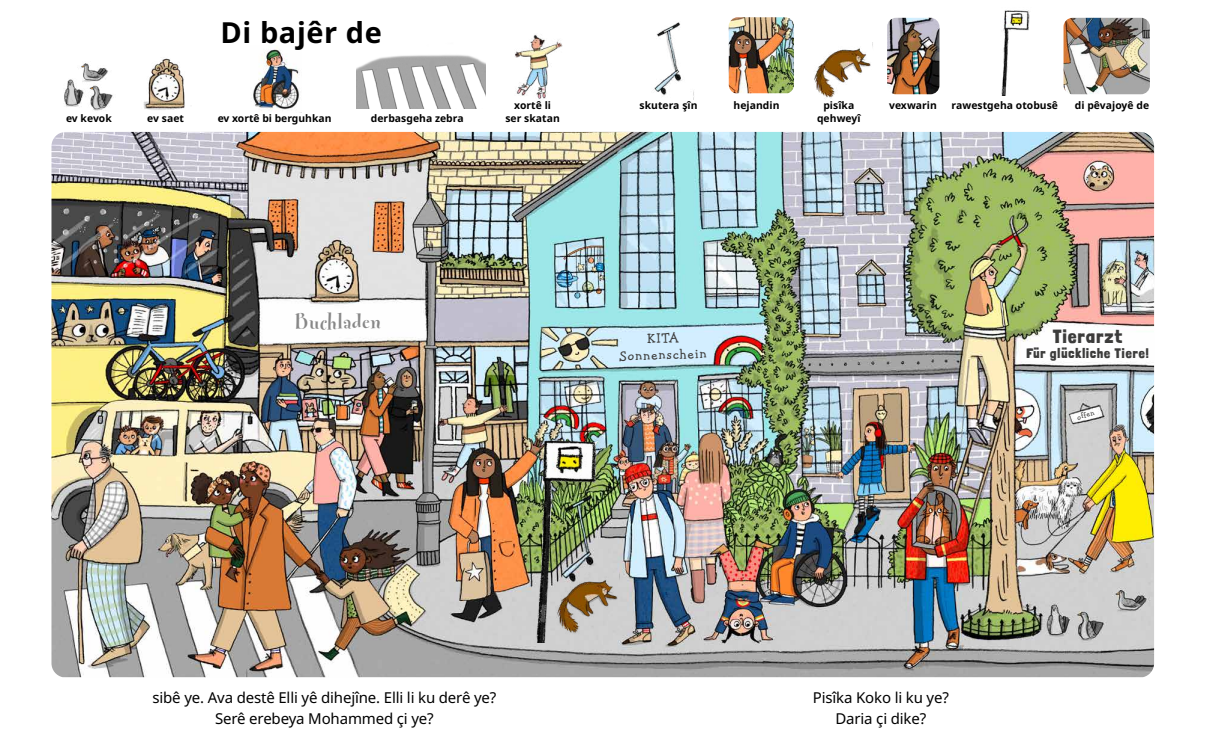
<style>
.page{position:relative;width:1205px;height:745px;background:#fff}
.page>*{position:absolute;margin:0;border:0;box-sizing:border-box;transform-origin:0 0}
.t1{font:700 28.88px "Noto Sans";letter-spacing:.02em;color:#000}
.t2{font:700 22.75px "Fontesque Display Pro";color:#878787}
.t3{font:900 18.62px "Londrina Solid";letter-spacing:.08em;color:#3c3c3b}
.t4{font:15px/20.6px "Noto Sans";letter-spacing:-.01em;color:#000;text-align:center}
.t5{font:14.5px/16.5px "Hank BT Infant";color:#3c3c3b;text-align:center}
.t6{font:900 13.38px "Londrina Solid";letter-spacing:.08em;color:#3c3c3b}
.t7{font:700 10.38px/13.4px "Noto Sans";letter-spacing:.005em;color:#000;text-align:center}
.t8{font:8.25px "Hank BT Infant";color:#3c3c3b}
</style>
<div class="page">
<img style="left:64px;top:79px;width:49px;height:32px">
<img style="left:74px;top:63px;width:39px;height:30px">
<img style="left:515px;top:35px;width:48px;height:64px">
<img style="left:1001px;top:10px;width:29px;height:85px">
<img style="left:143px;top:58px;width:42px;height:52px">
<img style="left:814px;top:42px;width:59px;height:57px">
<img style="left:653px;top:22px;width:41px;height:77px">
<img style="left:253px;top:47px;width:47px;height:63px">
<img style="left:357px;top:55px;width:128px;height:53px">
<img style="left:887px;top:18px;width:52px;height:76px">
<img style="left:729px;top:17px;width:65px;height:76px">
<img style="left:1063px;top:18px;width:87px;height:76px">
<img style="left:51px;top:132px;width:1103px;height:544px">
<img style="left:525px;top:433px;width:79px;height:209px">
<img style="left:541px;top:572px;width:79px;height:63px">
<h1 class="t1" style="left:221px;top:12px;width:163px">Di bajêr de</h1>
<p class="t7" style="left:514px;top:98px;width:38px">xortê li</p>
<p class="t7" style="left:218px;top:112px;width:115px">ev xortê bi berguhkan</p>
<p class="t7" style="left:66px;top:112px;width:47px">ev kevok</p>
<p class="t7" style="left:505px;top:112px;width:56px">ser skatan</p>
<p class="t7" style="left:147px;top:112px;width:38px">ev saet</p>
<p class="t7" style="left:371px;top:112px;width:94px">derbasgeha zebra</p>
<p class="t7" style="left:639px;top:98px;width:59px">skutera şîn</p>
<p class="t7" style="left:733px;top:98px;width:47px">hejandin</p>
<p class="t7" style="left:951px;top:98px;width:108px">rawestgeha otobusê</p>
<p class="t7" style="left:817px;top:98px;width:45px">pisîka qehweyî</p>
<p class="t7" style="left:889px;top:98px;width:49px">vexwarin</p>
<p class="t7" style="left:1075px;top:98px;width:76px">di pêvajoyê de</p>
<h2 class="t2" style="left:294px;top:307px;width:88px;rotate:-1deg">Buchladen</h2>
<h3 class="t5" style="left:619px;top:331px;width:89px;rotate:-2deg">KITA<br>Sonnenschein</h3>
<h3 class="t3" style="left:1053px;top:325px;width:70px">Tierarzt</h3>
<p class="t6" style="left:1026px;top:345px;width:124px">Für glückliche Tiere!</p>
<p class="t8" style="left:1076px;top:412px;width:20px;rotate:-15deg">offen</p>
<h3 class="t4" style="left:152px;top:687px;width:345px">sibê ye. Ava destê Elli yê dihejîne. Elli li ku derê ye?<br>Serê erebeya Mohammed çi ye?</h3>
<h3 class="t4" style="left:813px;top:687px;width:138px">Pisîka Koko li ku ye?<br>Daria çi dike?</h3>
</div>
